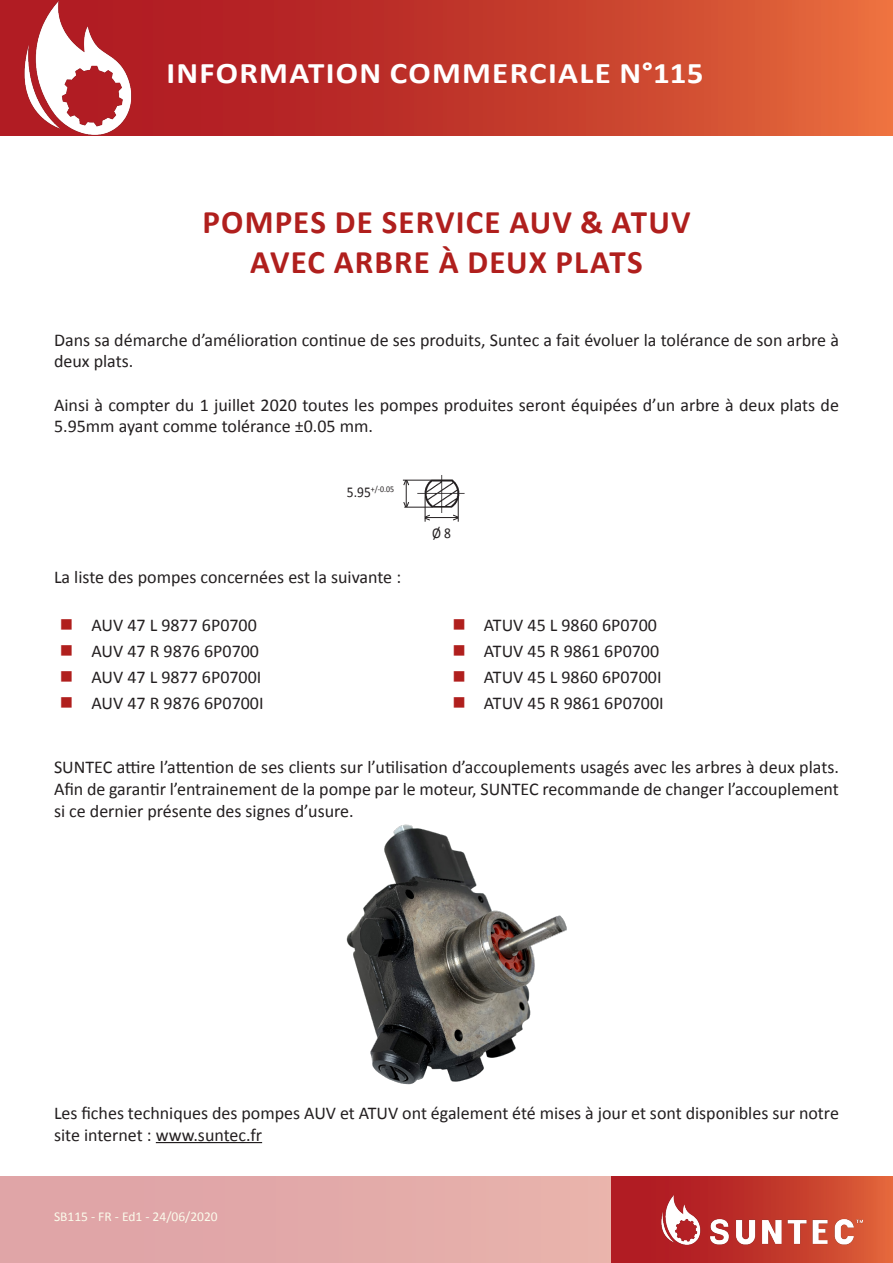
<style>
.page{position:relative;width:893px;height:1263px;background:#fff}
.page>*{position:absolute;margin:0;border:0;box-sizing:border-box;transform-origin:0 0}
.t1{font:700 33px/39.6px "Calibri";letter-spacing:.035em;color:#b01f1d;text-align:center}
.t2{font:700 30px "Calibri";letter-spacing:.04em;color:#fff;scale:1.1 1}
.t3{font:18px/21.6px "Calibri";color:#231f20}
.t4{font:15px "Calibri";color:#231f20;scale:.9 1}
.t5{font:13.5px "Calibri";color:#fbfcec}
.t6{font:8.7px "Calibri";color:#231f20;scale:.9 1}
.s1{font-size:15px}
.s2{color:#b01f1d}
</style>
<div class="page">
<div style="left:0;top:1177px;width:893px;height:86px;background:#e2a9a9"></div>
<svg style="left:0;top:0;width:893px;height:135px;background:#c63d2d"></svg>
<div style="left:611px;top:1177px;width:282px;height:86px;background:linear-gradient(to right,#a70e1e,#db5c37)"></div>
<img style="left:656px;top:1195px;width:206px;height:51px">
<img style="left:13px;top:0;width:126px;height:135px">
<hr style="left:156px;top:1142px;width:106px;height:1px;background:#231f20">
<img style="left:346px;top:824px;width:221px;height:261px">
<hr style="left:425px;top:517px;width:33px;height:1px;background:#231f20">
<svg style="left:403px;top:479px;width:29px;height:43px"></svg>
<svg style="left:452px;top:513px;width:7px;height:9px"></svg>
<img style="left:414px;top:475px;width:51px;height:38px">
<h2 class="t2" style="left:166px;top:54px;width:490px">INFORMATION COMMERCIALE N°115</h2>
<h1 class="t1" style="left:202px;top:202px;width:490px">POMPES DE SERVICE AUV &amp; ATUV<br>AVEC ARBRE À DEUX PLATS</h1>
<p class="t3" style="left:54px;top:329px;width:786px">Dans sa démarche d’amélioration continue de ses produits, Suntec a fait évoluer la tolérance de son arbre à deux plats.</p>
<p class="t3" style="left:54px;top:394px;width:786px">Ainsi à compter du 1 juillet 2020 toutes les pompes produites seront équipées d’un arbre à deux plats de<br>5.95mm ayant comme tolérance ±0.05 mm.</p>
<p class="t6" style="left:347px;top:484px;width:54px"><span class="s1">5.95</span>+/-0.05</p>
<p class="t4" style="left:432px;top:523px;width:22px">Ø 8</p>
<p class="t3" style="left:54px;top:567px;width:349px">La liste des pompes concernées est la suivante :</p>
<p class="t3" style="left:60px;top:614px;width:198px"><span class="s2">■</span> AUV 47 L 9877 6P0700</p>
<p class="t3" style="left:452px;top:614px;width:206px"><span class="s2">■</span> ATUV 45 L 9860 6P0700</p>
<p class="t3" style="left:60px;top:640px;width:201px"><span class="s2">■</span> AUV 47 R 9876 6P0700</p>
<p class="t3" style="left:452px;top:640px;width:208px"><span class="s2">■</span> ATUV 45 R 9861 6P0700</p>
<p class="t3" style="left:60px;top:666px;width:203px"><span class="s2">■</span> AUV 47 L 9877 6P0700I</p>
<p class="t3" style="left:452px;top:666px;width:211px"><span class="s2">■</span> ATUV 45 L 9860 6P0700I</p>
<p class="t3" style="left:60px;top:692px;width:205px"><span class="s2">■</span> AUV 47 R 9876 6P0700I</p>
<p class="t3" style="left:452px;top:692px;width:213px"><span class="s2">■</span> ATUV 45 R 9861 6P0700I</p>
<p class="t3" style="left:54px;top:757px;width:786px;text-align:justify">SUNTEC attire l’attention de ses clients sur l’utilisation d’accouplements usagés avec les arbres à deux plats.<br>Afin de garantir l’entrainement de la pompe par le moteur, SUNTEC recommande de changer l’accouplement si ce dernier présente des signes d’usure.</p>
<p class="t3" style="left:54px;top:1102px;width:786px">Les fiches techniques des pompes AUV et ATUV ont également été mises à jour et sont disponibles sur notre site internet : www.suntec.fr</p>
<p class="t5" style="left:54px;top:1208px;width:165px">SB115 - FR - Ed1 - 24/06/2020</p>
</div>
